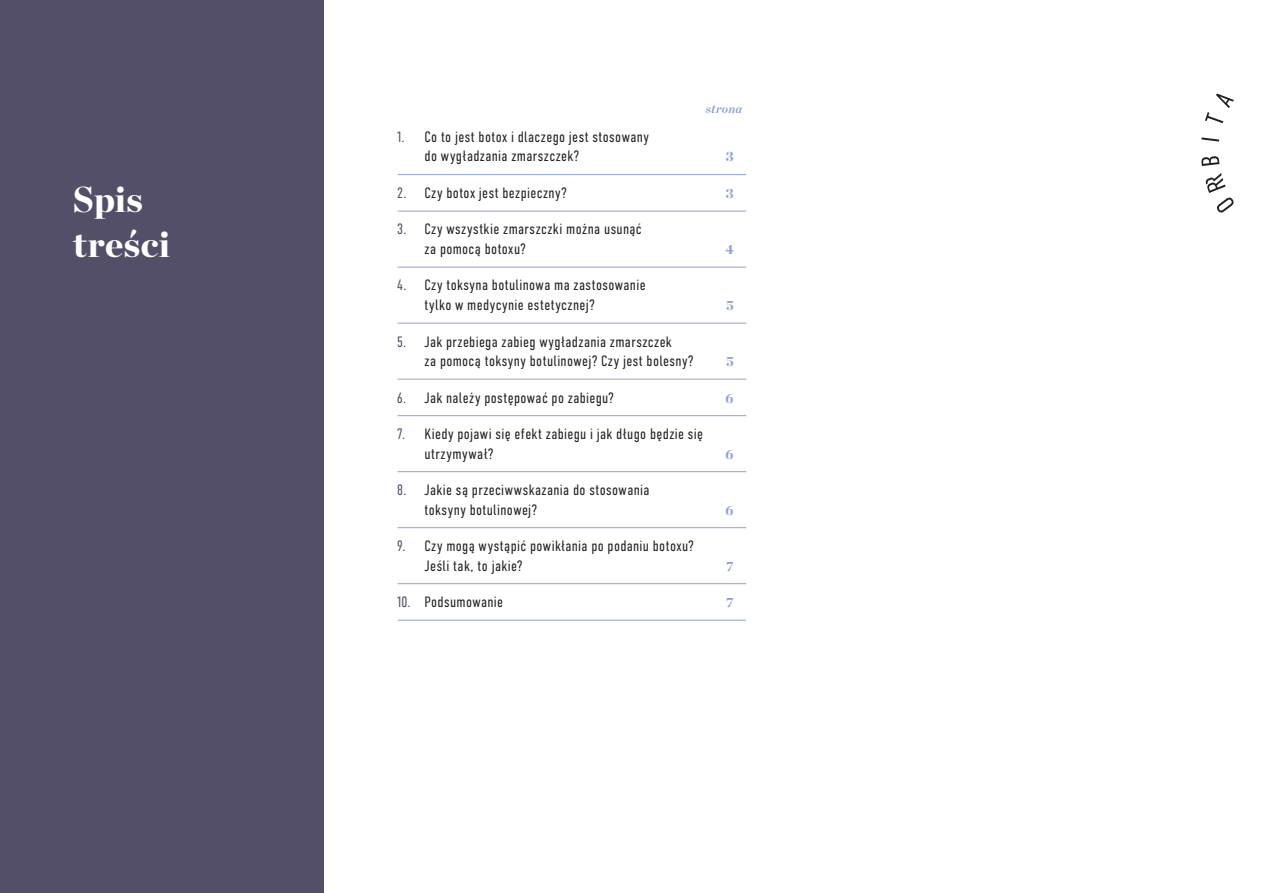
<style>
.page{position:relative;width:1263px;height:893px;background:#fff}
.page>*{position:absolute;margin:0;border:0;box-sizing:border-box;transform-origin:0 0}
.t1{font:900 36px/45px "Chronicle Display";letter-spacing:.01em;color:#fff}
.t2{font:300 15px/19.5px "DIN Condensed";letter-spacing:.03em;color:#231f20}
.t3{font:900 13.5px "Chronicle Display";color:#8fa2d2}
.t4{font:italic 700 12px "Chronicle Display";letter-spacing:.015em;color:#8fa2d2}
.s1{color:#534f69}
</style>
<div class="page">
<div style="left:0;top:0;width:324px;height:893px;background:#534f69"></div>
<svg style="left:1201px;top:156px;width:18px;height:10px"></svg>
<svg style="left:1201px;top:137px;width:18px;height:5px"></svg>
<svg style="left:1205px;top:94px;width:29px;height:29px"></svg>
<svg style="left:1205px;top:173px;width:29px;height:40px"></svg>
<hr style="left:398px;top:174px;width:348px;height:1px;background:#8fa2d2">
<hr style="left:398px;top:211px;width:348px;height:1px;background:#8fa2d2">
<hr style="left:398px;top:267px;width:348px;height:1px;background:#8fa2d2">
<hr style="left:398px;top:323px;width:348px;height:1px;background:#8fa2d2">
<hr style="left:398px;top:379px;width:348px;height:1px;background:#8fa2d2">
<hr style="left:398px;top:415px;width:348px;height:1px;background:#8fa2d2">
<hr style="left:398px;top:471px;width:348px;height:1px;background:#8fa2d2">
<hr style="left:398px;top:527px;width:348px;height:1px;background:#8fa2d2">
<hr style="left:398px;top:583px;width:348px;height:1px;background:#8fa2d2">
<hr style="left:398px;top:620px;width:348px;height:1px;background:#8fa2d2">
<h1 class="t1" style="left:73px;top:174px;width:99px">Spis treści</h1>
<p class="t2" style="left:425px;top:127px;width:226px;text-indent:-27px"><span class="s1">1.</span> Co to jest botox i dlaczego jest stosowany do wygładzania zmarszczek?</p>
<p class="t4" style="left:706px;top:99px;width:38px">strona</p>
<p class="t3" style="left:726px;top:146px;width:9px">3</p>
<p class="t2" style="left:398px;top:183px;width:171px"><span class="s1">2.</span> Czy botox jest bezpieczny?</p>
<p class="t3" style="left:726px;top:182px;width:9px">3</p>
<p class="t2" style="left:425px;top:220px;width:219px;text-indent:-27px"><span class="s1">3.</span> Czy wszystkie zmarszczki można usunąć za pomocą botoxu?</p>
<p class="t3" style="left:725px;top:238px;width:10px">4</p>
<p class="t2" style="left:425px;top:276px;width:222px;text-indent:-27px"><span class="s1">4.</span> Czy toksyna botulinowa ma zastosowanie tylko w medycynie estetycznej?</p>
<p class="t2" style="left:425px;top:332px;width:270px;text-indent:-27px"><span class="s1">5.</span> Jak przebiega zabieg wygładzania zmarszczek<br>za pomocą toksyny botulinowej? Czy jest bolesny?</p>
<p class="t3" style="left:726px;top:294px;width:9px">5</p>
<p class="t3" style="left:726px;top:350px;width:9px">5</p>
<p class="t2" style="left:398px;top:388px;width:218px"><span class="s1">6.</span> Jak należy postępować po zabiegu?</p>
<p class="t3" style="left:726px;top:387px;width:10px">6</p>
<p class="t2" style="left:425px;top:424px;width:280px;text-indent:-27px"><span class="s1">7.</span> Kiedy pojawi się efekt zabiegu i jak długo będzie się utrzymywał?</p>
<p class="t3" style="left:726px;top:443px;width:10px">6</p>
<p class="t2" style="left:425px;top:480px;width:226px;text-indent:-27px"><span class="s1">8.</span> Jakie są przeciwwskazania do stosowania toksyny botulinowej?</p>
<p class="t2" style="left:425px;top:536px;width:271px;text-indent:-27px"><span class="s1">9.</span> Czy mogą wystąpić powikłania po podaniu botoxu?<br>Jeśli tak, to jakie?</p>
<p class="t3" style="left:726px;top:499px;width:10px">6</p>
<p class="t3" style="left:726px;top:555px;width:9px">7</p>
<p class="t2" style="left:398px;top:592px;width:107px"><span class="s1">10.</span> Podsumowanie</p>
<p class="t3" style="left:726px;top:591px;width:9px">7</p>
</div>
